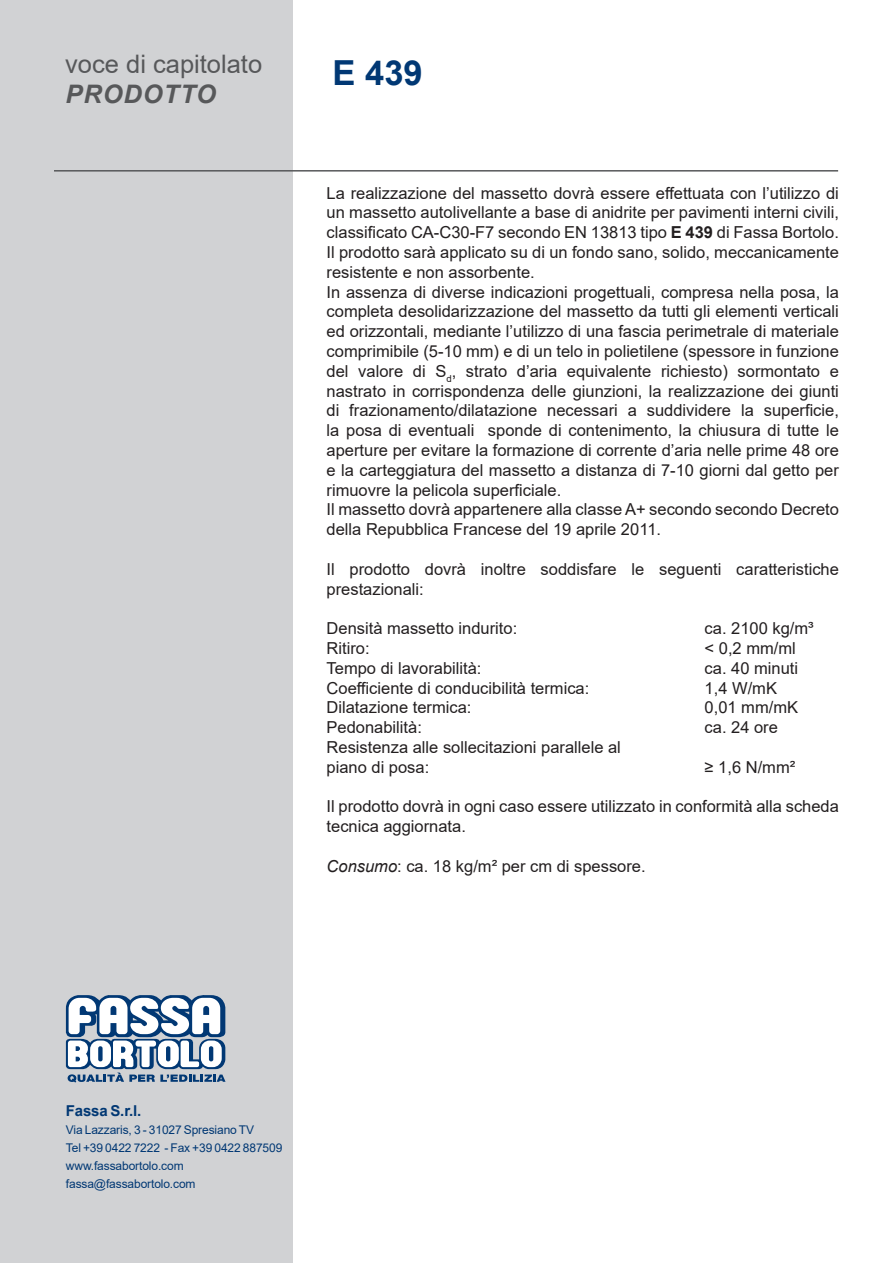
<style>
.page{position:relative;width:893px;height:1263px;background:#fff}
.page>*{position:absolute;margin:0;border:0;box-sizing:border-box;transform-origin:0 0}
.t1{font:700 34.5px "Arial";color:#013874}
.t2{font:25.5px "Arial";color:#57585a}
.t3{font:italic 700 25.5px "Arial";letter-spacing:.035em;color:#57585a}
.t4{font:16.5px/19.8px "Arial";color:#231f20}
.t5{font:700 15px "Arial";letter-spacing:-.01em;color:#013874}
.t6{font:12px/18px "Arial";letter-spacing:-.01em;color:#013874}
.s1{font-weight:700}
.s2{font-style:italic}
</style>
<div class="page">
<div style="left:0;top:0;width:293px;height:1263px;background:#d1d2d4"></div>
<svg style="left:66px;top:995px;width:160px;height:87px;background:#9eb1c6"></svg>
<hr style="left:54px;top:170px;width:784px;height:2px;background:#57585a">
<h2 class="t2" style="left:65px;top:46px;width:199px">voce di capitolato</h2>
<h2 class="t3" style="left:66px;top:77px;width:152px">PRODOTTO</h2>
<p class="t1" style="left:333px;top:49px;width:92px">E 439</p>
<p class="t4" style="left:327px;top:183px;width:514px;text-align:justify">La realizzazione del massetto dovrà essere effettuata con l’utilizzo di un massetto autolivellante a base di anidrite per pavimenti interni civili, classificato CA-C30-F7 secondo EN 13813 tipo <span class="s1">E 439</span> di Fassa Bortolo.</p>
<p class="t4" style="left:327px;top:242px;width:514px">Il prodotto sarà applicato su di un fondo sano, solido, meccanicamente resistente e non assorbente.</p>
<p class="t4" style="left:327px;top:282px;width:514px;text-align:justify">In assenza di diverse indicazioni progettuali, compresa nella posa, la completa desolidarizzazione del massetto da tutti gli elementi verticali ed orizzontali, mediante l’utilizzo di una fascia perimetrale di materiale comprimibile (5-10 mm) e di un telo in polietilene (spessore in funzione del valore di S<sub>d</sub>, strato d’aria equivalente richiesto) sormontato e nastrato in corrispondenza delle giunzioni, la realizzazione dei giunti di frazionamento/dilatazione necessari a suddividere la superficie, la posa di eventuali sponde di contenimento, la chiusura di tutte le aperture per evitare la formazione di corrente d’aria nelle prime 48 ore e la carteggiatura del massetto a distanza di 7-10 giorni dal getto per rimuovre la pelicola superficiale.</p>
<p class="t4" style="left:327px;top:500px;width:514px">Il massetto dovrà appartenere alla classe A+ secondo secondo Decreto della Repubblica Francese del 19 aprile 2011.</p>
<p class="t4" style="left:327px;top:559px;width:514px">Il prodotto dovrà inoltre soddisfare le seguenti caratteristiche prestazionali:</p>
<p class="t4" style="left:327px;top:618px;width:192px">Densità massetto indurito:</p>
<p class="t4" style="left:705px;top:618px;width:111px">ca. 2100 kg/m³</p>
<p class="t4" style="left:327px;top:638px;width:45px">Ritiro:</p>
<p class="t4" style="left:705px;top:638px;width:93px">&lt; 0,2 mm/ml</p>
<p class="t4" style="left:327px;top:658px;width:156px">Tempo di lavorabilità:</p>
<p class="t4" style="left:705px;top:658px;width:95px">ca. 40 minuti</p>
<p class="t4" style="left:327px;top:678px;width:264px">Coefficiente di conducibilità termica:</p>
<p class="t4" style="left:705px;top:678px;width:74px">1,4 W/mK</p>
<p class="t4" style="left:327px;top:698px;width:146px">Dilatazione termica:</p>
<p class="t4" style="left:705px;top:698px;width:95px">0,01 mm/mK</p>
<p class="t4" style="left:327px;top:717px;width:97px">Pedonabilità:</p>
<p class="t4" style="left:705px;top:717px;width:75px">ca. 24 ore</p>
<p class="t4" style="left:327px;top:737px;width:296px">Resistenza alle sollecitazioni parallele al</p>
<p class="t4" style="left:327px;top:757px;width:104px">piano di posa:</p>
<p class="t4" style="left:705px;top:757px;width:92px">≥ 1,6 N/mm²</p>
<p class="t4" style="left:327px;top:797px;width:514px">Il prodotto dovrà in ogni caso essere utilizzato in conformità alla scheda tecnica aggiornata.</p>
<p class="t4" style="left:327px;top:856px;width:321px"><span class="s2">Consumo</span>: ca. 18 kg/m² per cm di spessore.</p>
<p class="t5" style="left:66px;top:1100px;width:77px">Fassa S.r.l.</p>
<p class="t6" style="left:66px;top:1121px;width:218px">Via Lazzaris, 3 - 31027 Spresiano TV<br>Tel +39 0422 7222 - Fax +39 0422 887509 www.fassabortolo.com fassa@fassabortolo.com</p>
</div>
